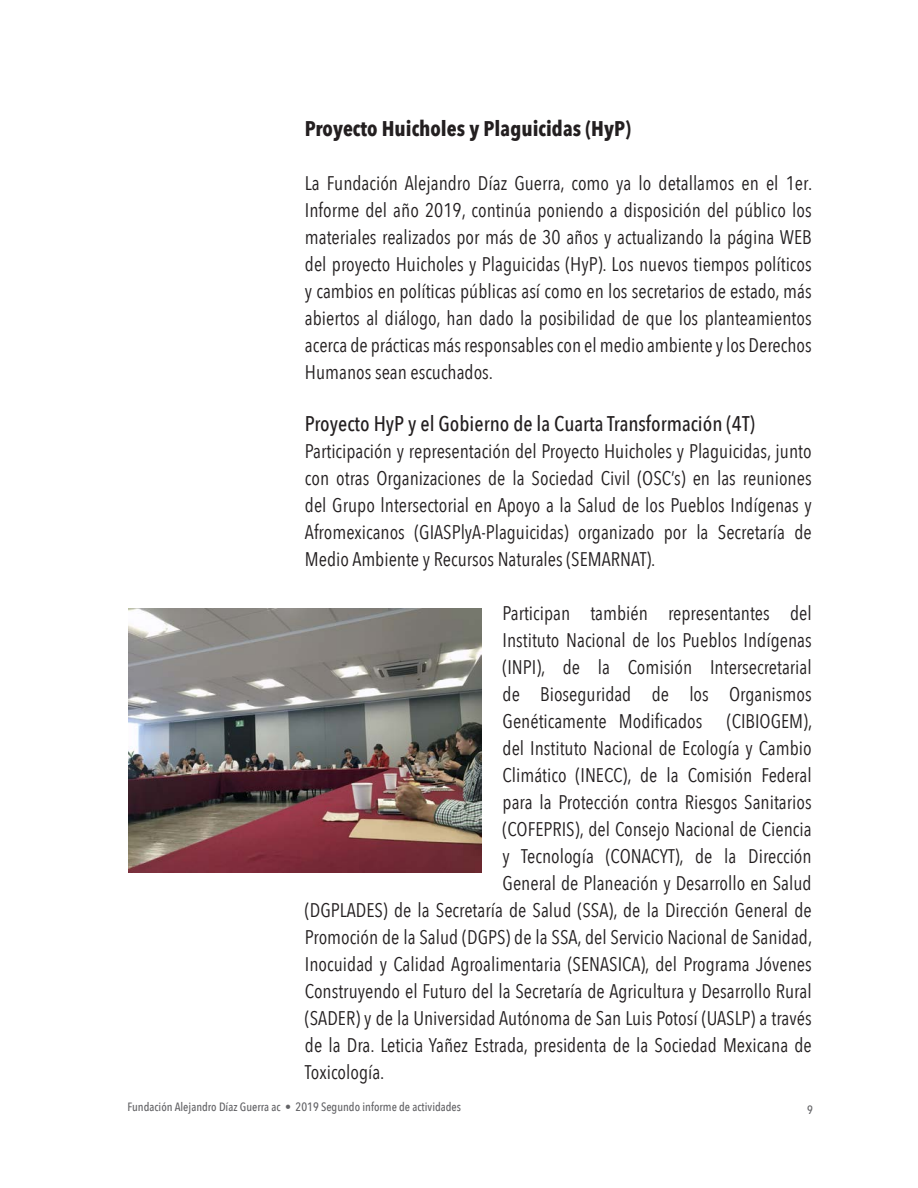
<style>
.page{position:relative;width:918px;height:1188px;background:#fff}
.page>*{position:absolute;margin:0;border:0;box-sizing:border-box;transform-origin:0 0}
.Subtítulo{font:500 21.15px "Avenir Next Condensed";color:#231f20}
.Titulo{font:700 21.15px "Avenir Next Condensed";color:#231f20}
.Cuerpo_de_texto{font:19.65px/27px "Avenir Next Condensed";color:#231f20;text-align:justify}
.t1{font:500 12px "Avenir Next Condensed";color:#636366}
.s1{font-size:12.15px}
</style>
<div class="page">
<img style="left:129px;top:608px;width:352px;height:265px">
<p class="Titulo" style="left:305px;top:115px;width:328px">Proyecto Huicholes y Plaguicidas (HyP)</p>
<p class="Cuerpo_de_texto" style="left:305px;top:169px;width:509px">La Fundación Alejandro Díaz Guerra, como ya lo detallamos en el 1er.<br>Informe del año 2019, continúa poniendo a disposición del público los materiales realizados por más de 30 años y actualizando la página WEB del proyecto Huicholes y Plaguicidas (HyP). Los nuevos tiempos políticos y cambios en políticas públicas así como en los secretarios de estado, más abiertos al diálogo, han dado la posibilidad de que los planteamientos acerca de prácticas más responsables con el medio ambiente y los Derechos Humanos sean escuchados.</p>
<p class="Subtítulo" style="left:305px;top:411px;width:451px">Proyecto HyP y el Gobierno de la Cuarta Transformación (4T)</p>
<p class="Cuerpo_de_texto" style="left:305px;top:437px;width:508px">Participación y representación del Proyecto Huicholes y Plaguicidas, junto con otras Organizaciones de la Sociedad Civil (OSC’s) en las reuniones del Grupo lntersectorial en Apoyo a la Salud de los Pueblos Indígenas y Afromexicanos (GIASPlyA-Plaguicidas) organizado por la Secretaría de Medio Ambiente y Recursos Naturales (SEMARNAT).</p>
<p class="Cuerpo_de_texto" style="left:503px;top:599px;width:311px">Participan también representantes del</p>
<p class="Cuerpo_de_texto" style="left:503px;top:626px;width:311px">Instituto Nacional de los Pueblos Indígenas</p>
<p class="Cuerpo_de_texto" style="left:503px;top:653px;width:311px">(INPI), de la Comisión Intersecretarial</p>
<p class="Cuerpo_de_texto" style="left:503px;top:680px;width:311px">de Bioseguridad de los Organismos</p>
<p class="Cuerpo_de_texto" style="left:503px;top:707px;width:311px">Genéticamente Modificados (CIBIOGEM),</p>
<p class="Cuerpo_de_texto" style="left:503px;top:734px;width:311px">del Instituto Nacional de Ecología y Cambio</p>
<p class="Cuerpo_de_texto" style="left:503px;top:761px;width:311px">Climático (INECC), de la Comisión Federal</p>
<p class="Cuerpo_de_texto" style="left:503px;top:788px;width:311px">para la Protección contra Riesgos Sanitarios</p>
<p class="Cuerpo_de_texto" style="left:503px;top:815px;width:311px">(COFEPRIS), del Consejo Nacional de Ciencia</p>
<p class="Cuerpo_de_texto" style="left:503px;top:842px;width:311px">y Tecnología (CONACYT), de la Dirección</p>
<p class="Cuerpo_de_texto" style="left:503px;top:869px;width:311px">General de Planeación y Desarrollo en Salud</p>
<p class="Cuerpo_de_texto" style="left:305px;top:896px;width:508px">(DGPLADES) de la Secretaría de Salud (SSA), de la Dirección General de</p>
<p class="Cuerpo_de_texto" style="left:305px;top:923px;width:509px">Promoción de la Salud (DGPS) de la SSA, del Servicio Nacional de Sanidad,</p>
<p class="Cuerpo_de_texto" style="left:305px;top:950px;width:508px">Inocuidad y Calidad Agroalimentaria (SENASICA), del Programa Jóvenes</p>
<p class="Cuerpo_de_texto" style="left:305px;top:977px;width:508px">Construyendo el Futuro del la Secretaría de Agricultura y Desarrollo Rural</p>
<p class="Cuerpo_de_texto" style="left:305px;top:1004px;width:508px">(SADER) y de la Universidad Autónoma de San Luis Potosí (UASLP) a través</p>
<p class="Cuerpo_de_texto" style="left:305px;top:1031px;width:508px">de la Dra. Leticia Yañez Estrada, presidenta de la Sociedad Mexicana de</p>
<p class="Cuerpo_de_texto" style="left:305px;top:1058px;width:81px">Toxicología.</p>
<p class="t1" style="left:128px;top:1100px;width:335px">Fundación Alejandro Díaz Guerra ac • <span class="s1">2019 Segundo informe de actividades</span></p>
<p class="t1" style="left:807px;top:1103px;width:7px">9</p>
</div>
